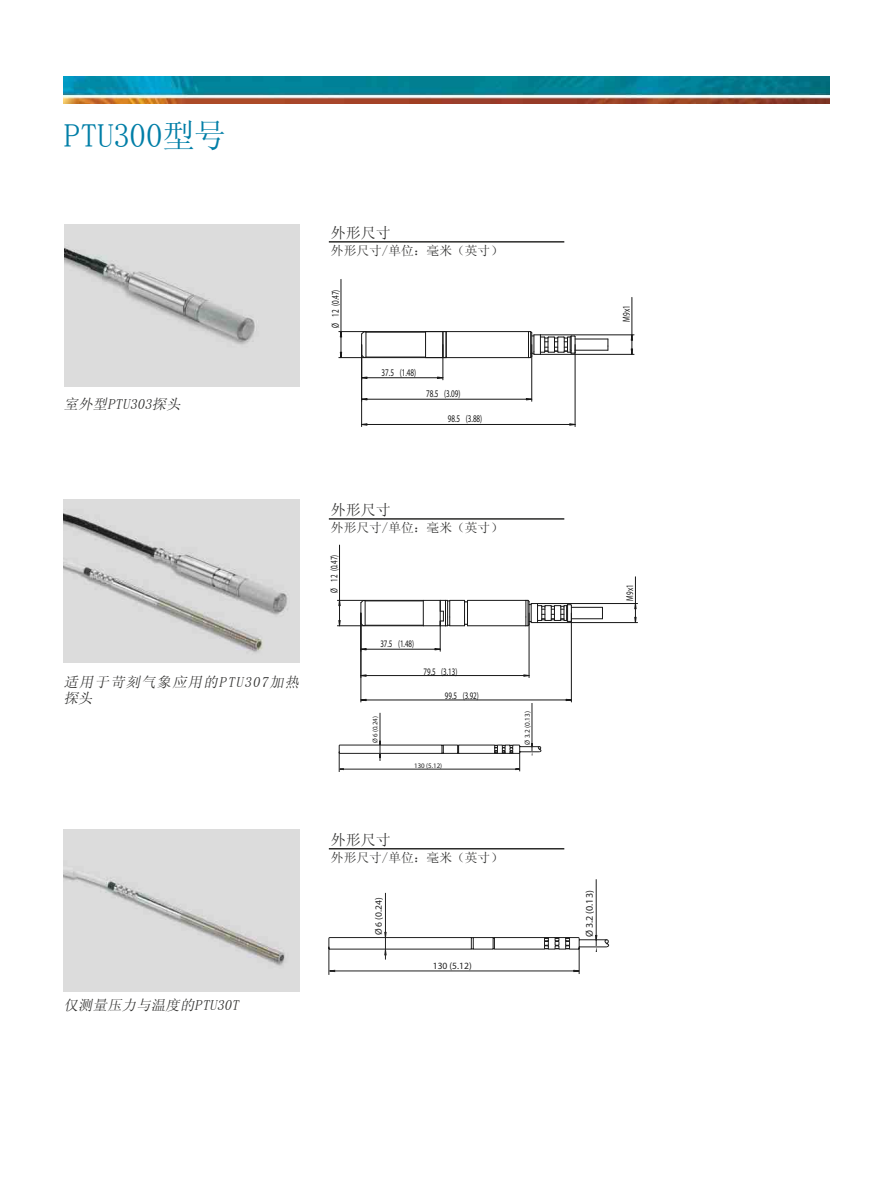
<style>
.page{position:relative;width:893px;height:1191px;background:#fff}
.page>*{position:absolute;margin:0;border:0;box-sizing:border-box;transform-origin:0 0}
.t1{font:33px "Sim Sun";letter-spacing:-.01em;color:#007ea7}
.t2{font:15px "Sim Sun";color:#2b2b2a}
.t3{font:italic 14.25px/15.8px "Sim Sun";color:#2b2b2a}
.t4{font:12.75px "Sim Sun";color:#2b2b2a}
.t5{font:10.2px "Myriad";color:#171717;scale:.7 1}
.t6{font:10.05px "Myriad";color:#212121}
.t7{font:9.9px "Myriad";color:#171717;scale:.7 1}
.t8{font:9.6px "Myriad";color:#212121}
.t9{font:7.2px "Myriad";color:#212121}
.t10{font:6.9px "Myriad";color:#212121}
</style>
<div class="page">
<img style="left:64px;top:77px;width:765px;height:27px">
<img style="left:64px;top:499px;width:235px;height:163px">
<hr style="left:440px;top:621px;width:1px;height:30px;background:#171717">
<hr style="left:361px;top:649px;width:79px;height:1px;background:#171717">
<hr style="left:529px;top:613px;width:1px;height:64px;background:#171717">
<hr style="left:361px;top:675px;width:168px;height:1px;background:#171717">
<svg style="left:360px;top:674px;width:7px;height:3px"></svg>
<svg style="left:523px;top:674px;width:7px;height:3px"></svg>
<hr style="left:571px;top:613px;width:1px;height:89px;background:#171717">
<hr style="left:361px;top:613px;width:1px;height:89px;background:#171717">
<hr style="left:361px;top:699px;width:210px;height:1px;background:#171717">
<svg style="left:360px;top:698px;width:7px;height:3px"></svg>
<hr style="left:537px;top:622px;width:101px;height:1px;background:#171717">
<hr style="left:537px;top:603px;width:101px;height:1px;background:#171717">
<svg style="left:634px;top:577px;width:3px;height:46px"></svg>
<hr style="left:337px;top:625px;width:86px;height:1px;background:#171717">
<hr style="left:337px;top:600px;width:86px;height:1px;background:#171717">
<hr style="left:339px;top:545px;width:1px;height:55px;background:#171717">
<svg style="left:338px;top:600px;width:3px;height:26px"></svg>
<hr style="left:571px;top:618px;width:31px;height:1px;background:#171717">
<hr style="left:571px;top:607px;width:31px;height:1px;background:#171717">
<hr style="left:467px;top:600px;width:59px;height:1px;background:#171717">
<hr style="left:467px;top:625px;width:59px;height:1px;background:#171717">
<svg style="left:360px;top:600px;width:6px;height:26px"></svg>
<svg style="left:602px;top:607px;width:1px;height:12px"></svg>
<svg style="left:526px;top:599px;width:46px;height:27px"></svg>
<svg style="left:423px;top:600px;width:45px;height:26px"></svg>
<svg style="left:339px;top:712px;width:202px;height:60px"></svg>
<hr style="left:532px;top:703px;width:1px;height:48px;background:#212121">
<img style="left:64px;top:829px;width:235px;height:162px">
<svg style="left:328px;top:892px;width:281px;height:83px"></svg>
<hr style="left:596px;top:879px;width:1px;height:67px;background:#212121">
<img style="left:64px;top:225px;width:235px;height:162px">
<hr style="left:443px;top:344px;width:1px;height:36px;background:#171717">
<hr style="left:362px;top:377px;width:81px;height:1px;background:#171717">
<svg style="left:362px;top:376px;width:6px;height:3px"></svg>
<hr style="left:531px;top:344px;width:1px;height:57px;background:#171717">
<hr style="left:362px;top:399px;width:170px;height:1px;background:#171717">
<hr style="left:361px;top:344px;width:1px;height:82px;background:#171717">
<hr style="left:575px;top:344px;width:1px;height:82px;background:#171717">
<hr style="left:362px;top:424px;width:213px;height:1px;background:#171717">
<svg style="left:361px;top:423px;width:7px;height:3px"></svg>
<svg style="left:569px;top:423px;width:7px;height:3px"></svg>
<hr style="left:339px;top:331px;width:107px;height:1px;background:#171717">
<hr style="left:339px;top:357px;width:107px;height:1px;background:#171717">
<hr style="left:341px;top:279px;width:1px;height:52px;background:#171717">
<svg style="left:340px;top:332px;width:2px;height:25px"></svg>
<hr style="left:540px;top:354px;width:94px;height:1px;background:#171717">
<hr style="left:540px;top:334px;width:94px;height:1px;background:#171717">
<hr style="left:632px;top:297px;width:1px;height:38px;background:#171717">
<svg style="left:631px;top:334px;width:2px;height:21px"></svg>
<hr style="left:575px;top:350px;width:33px;height:1px;background:#171717">
<hr style="left:575px;top:339px;width:33px;height:1px;background:#171717">
<hr style="left:366px;top:332px;width:60px;height:1px;background:#171717">
<hr style="left:446px;top:331px;width:82px;height:1px;background:#171717">
<hr style="left:446px;top:357px;width:82px;height:1px;background:#171717">
<svg style="left:361px;top:331px;width:6px;height:27px"></svg>
<svg style="left:528px;top:331px;width:48px;height:27px"></svg>
<svg style="left:425px;top:332px;width:22px;height:25px"></svg>
<hr style="left:329px;top:241px;width:235px;height:1px;background:#2b2b2a">
<hr style="left:329px;top:518px;width:235px;height:1px;background:#2b2b2a">
<hr style="left:329px;top:848px;width:235px;height:1px;background:#2b2b2a">
<h1 class="t1" style="left:64px;top:119px;width:164px">PTU300型号</h1>
<p class="t3" style="left:64px;top:396px;width:121px">室外型PTU303探头</p>
<p class="t2" style="left:331px;top:225px;width:61px">外形尺寸</p>
<p class="t4" style="left:331px;top:244px;width:174px">外形尺寸/单位：毫米（英寸）</p>
<p class="t5" style="left:330px;top:328px;width:57px;rotate:-90deg">Ø 12 (0.47)</p>
<p class="t5" style="left:382px;top:367px;width:51px">37.5 (1.48)</p>
<p class="t5" style="left:426px;top:388px;width:51px">78.5 (3.09)</p>
<p class="t5" style="left:448px;top:414px;width:51px">98.5 (3.88)</p>
<p class="t5" style="left:621px;top:322px;width:25px;rotate:-90deg">M9x1</p>
<p class="t3" style="left:64px;top:674px;width:240px">适用于苛刻气象应用的PTU307加热探头</p>
<p class="t3" style="left:64px;top:997px;width:179px">仅测量压力与温度的PTU30T</p>
<p class="t2" style="left:331px;top:502px;width:61px">外形尺寸</p>
<p class="t4" style="left:331px;top:521px;width:174px">外形尺寸/单位：毫米（英寸）</p>
<p class="t7" style="left:329px;top:593px;width:56px;rotate:-90deg">Ø 12 (0.47)</p>
<p class="t7" style="left:380px;top:639px;width:50px">37.5 (1.48)</p>
<p class="t7" style="left:424px;top:666px;width:50px">79.5 (3.13)</p>
<p class="t7" style="left:445px;top:690px;width:50px">99.5 (3.92)</p>
<p class="t10" style="left:372px;top:743px;width:29px;rotate:-90deg">Ø 6 (0.24)</p>
<p class="t9" style="left:524px;top:745px;width:35px;rotate:-90deg">Ø 3.2 (0.13)</p>
<p class="t10" style="left:414px;top:762px;width:30px">130 (5.12)</p>
<p class="t2" style="left:331px;top:831px;width:61px">外形尺寸</p>
<p class="t4" style="left:331px;top:851px;width:174px">外形尺寸/单位：毫米（英寸）</p>
<p class="t8" style="left:374px;top:935px;width:39px;rotate:-90deg">Ø 6 (0.24)</p>
<p class="t6" style="left:585px;top:937px;width:48px;rotate:-90deg">Ø 3.2 (0.13)</p>
<p class="t8" style="left:433px;top:961px;width:40px">130 (5.12)</p>
<p class="t7" style="left:625px;top:600px;width:24px;rotate:-90deg">M9x1</p>
</div>
